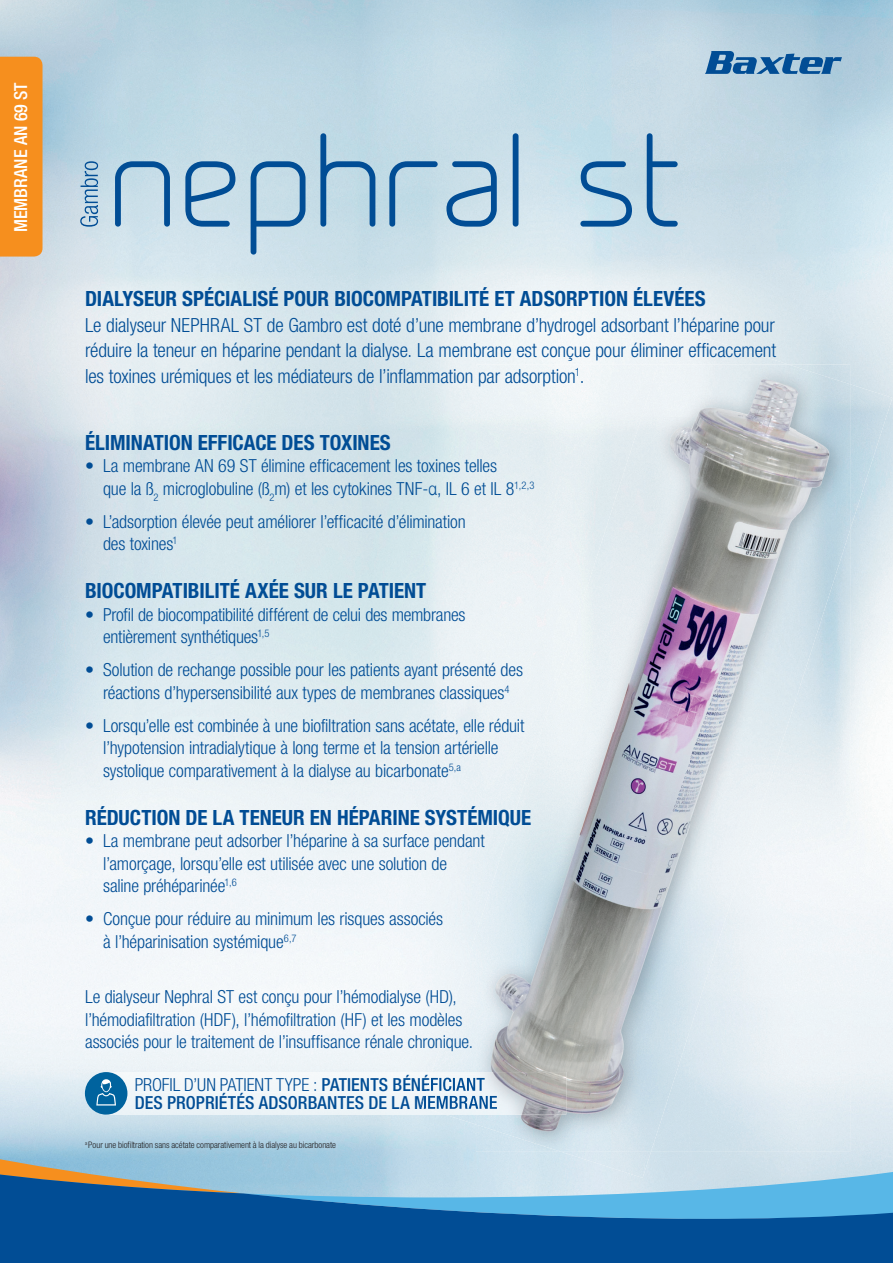
<style>
.page{position:relative;width:893px;height:1263px;background:#fff}
.page>*{position:absolute;margin:0;border:0;box-sizing:border-box;transform-origin:0 0}
.t1{font:700 condensed 21px "Helvetica Neue LT Std";color:#014d95}
.t2{font:300 condensed 19.5px/25.5px "Helvetica Neue LT Std";letter-spacing:-.01em;color:#014d95;text-align:justify}
.t3{font:300 condensed 18px/22.5px "Helvetica Neue LT Std";letter-spacing:-.01em;color:#014d95}
.t4{font:500 condensed 18px/18px "Helvetica Neue LT Std";letter-spacing:.005em;color:#014d95}
.t5{font:500 condensed 18px "Helvetica Neue LT Std";letter-spacing:-.005em;color:#fff}
.t6{font:300 condensed 9px "Helvetica Neue LT Std";letter-spacing:-.005em;color:#231f20}
.s1{font-family:"Helvetica Neue";font-stretch:normal}
.s2{font-weight:300}
</style>
<div class="page">
<img style="left:0;top:0;width:893px;height:1155px">
<div style="left:111px;top:1072px;width:314px;height:42px;background:#f2f7f9"></div>
<div style="left:323px;top:1074px;width:102px;height:17px;background:#f3f8fa"></div>
<div style="left:136px;top:1092px;width:285px;height:17px;background:#eff5f8"></div>
<div style="left:85px;top:1072px;width:42px;height:42px;background:#00639e;border-radius:50%"></div>
<svg style="left:96px;top:1079px;width:20px;height:26px"></svg>
<img style="left:476px;top:364px;width:160px;height:263px">
<img style="left:636px;top:364px;width:5px;height:53px">
<img style="left:797px;top:364px;width:53px;height:3px">
<img style="left:797px;top:698px;width:53px;height:454px">
<div style="left:476px;top:627px;width:65px;height:157px;background:#ecf2f6"></div>
<img style="left:743px;top:865px;width:54px;height:287px">
<div style="left:476px;top:784px;width:31px;height:52px;background:#e7f0f4"></div>
<img style="left:690px;top:1031px;width:53px;height:121px">
<img style="left:561px;top:1152px;width:90px;height:3px">
<img style="left:432px;top:934px;width:44px;height:190px">
<img style="left:850px;top:384px;width:42px;height:146px">
<img style="left:658px;top:327px;width:130px;height:37px">
<img style="left:425px;top:1072px;width:51px;height:42px">
<img style="left:426px;top:1074px;width:50px;height:17px">
<img style="left:421px;top:1092px;width:55px;height:17px">
<img style="left:476px;top:836px;width:214px;height:316px">
<img style="left:690px;top:364px;width:53px;height:667px">
<img style="left:743px;top:364px;width:54px;height:501px">
<img style="left:507px;top:731px;width:183px;height:106px">
<img style="left:541px;top:574px;width:149px;height:158px">
<img style="left:796px;top:367px;width:54px;height:331px">
<img style="left:591px;top:417px;width:99px;height:158px">
<div style="left:641px;top:364px;width:49px;height:53px;background:#eef3f6"></div>
<img style="left:476px;top:1074px;width:9px;height:17px">
<img style="left:476px;top:1092px;width:21px;height:17px">
<svg style="left:0;top:1155px;width:893px;height:17px;background:#b9d3df"></svg>
<svg style="left:0;top:1172px;width:893px;height:91px;background:#3578af"></svg>
<svg style="left:705px;top:51px;width:137px;height:23px;background:#5a8db9"></svg>
<svg style="left:446px;top:161px;width:51px;height:66px;background:#88afcd"></svg>
<svg style="left:389px;top:161px;width:49px;height:66px;background:#9fc1d7"></svg>
<svg style="left:115px;top:161px;width:55px;height:66px;background:#95b9d3"></svg>
<svg style="left:251px;top:161px;width:54px;height:94px;background:#97bad3"></svg>
<svg style="left:185px;top:161px;width:50px;height:66px;background:#86aecc"></svg>
<div style="left:513px;top:133px;width:5px;height:94px;background:#014d95;border-radius:3px"></div>
<svg style="left:320px;top:133px;width:55px;height:94px;background:#97bbd3"></svg>
<svg style="left:647px;top:133px;width:31px;height:94px;background:#92b6d0"></svg>
<svg style="left:580px;top:161px;width:52px;height:66px;background:#8eb6d2"></svg>
<svg style="left:80px;top:161px;width:18px;height:66px"></svg>
<div style="left:0;top:57px;width:43px;height:200px;background:#f68f1e"></div>
<p class="t5" style="left:10px;top:232px;width:152px;rotate:-90deg">MEMBRANE AN 69 ST</p>
<p class="t1" style="left:85px;top:286px;width:622px">DIALYSEUR SPÉCIALISÉ POUR BIOCOMPATIBILITÉ ET ADSORPTION ÉLEVÉES</p>
<p class="t2" style="left:85px;top:312px;width:692px">Le dialyseur NEPHRAL ST de Gambro est doté d’une membrane d’hydrogel adsorbant l’héparine pour réduire la teneur en héparine pendant la dialyse. La membrane est conçue pour éliminer efficacement les toxines urémiques et les médiateurs de l’inflammation par adsorption<sup>1</sup>.</p>
<p class="t1" style="left:85px;top:430px;width:307px">ÉLIMINATION EFFICACE DES TOXINES</p>
<p class="t3" style="left:103px;top:455px;width:433px;text-indent:-18px">• La membrane AN 69 ST élimine efficacement les toxines telles<br>que la ß<sub>2</sub> microglobuline (ß<sub>2</sub>m) et les cytokines TNF-<span class="s1">α</span>, IL 6 et IL 8<sup>1,2,3</sup></p>
<p class="t3" style="left:103px;top:510px;width:364px;text-indent:-18px">• L’adsorption élevée peut améliorer l’efficacité d’élimination des toxines<sup>1</sup></p>
<p class="t1" style="left:85px;top:578px;width:343px">BIOCOMPATIBILITÉ AXÉE SUR LE PATIENT</p>
<p class="t3" style="left:103px;top:603px;width:364px;text-indent:-18px">• Profil de biocompatibilité différent de celui des membranes entièrement synthétiques<sup>1,5</sup></p>
<p class="t3" style="left:85px;top:659px;width:440px;text-align:center">• Solution de rechange possible pour les patients ayant présenté des réactions d’hypersensibilité aux types de membranes classiques<sup>4</sup></p>
<p class="t3" style="left:103px;top:714px;width:423px;text-indent:-18px">• Lorsqu’elle est combinée à une biofiltration sans acétate, elle réduit l’hypotension intradialytique à long terme et la tension artérielle systolique comparativement à la dialyse au bicarbonate<sup>5,a</sup></p>
<p class="t1" style="left:85px;top:805px;width:448px">RÉDUCTION DE LA TENEUR EN HÉPARINE SYSTÉMIQUE</p>
<p class="t3" style="left:103px;top:830px;width:383px;text-indent:-18px">• La membrane peut adsorber l’héparine à sa surface pendant l’amorçage, lorsqu’elle est utilisée avec une solution de saline préhéparinée<sup>1,6</sup></p>
<p class="t3" style="left:103px;top:908px;width:342px;text-indent:-18px">• Conçue pour réduire au minimum les risques associés à l’héparinisation systémique<sup>6,7</sup></p>
<p class="t3" style="left:85px;top:986px;width:390px">Le dialyseur Nephral ST est conçu pour l’hémodialyse (HD), l’hémodiafiltration (HDF), l’hémofiltration (HF) et les modèles associés pour le traitement de l’insuffisance rénale chronique.</p>
<p class="t4" style="left:135px;top:1075px;width:364px"><span class="s2">PROFIL D’UN PATIENT TYPE :</span> PATIENTS BÉNÉFICIANT<br>DES PROPRIÉTÉS ADSORBANTES DE LA MEMBRANE</p>
<p class="t6" style="left:85px;top:1140px;width:252px"><sup>a</sup> Pour une biofiltration sans acétate comparativement à la dialyse au bicarbonate</p>
</div>
